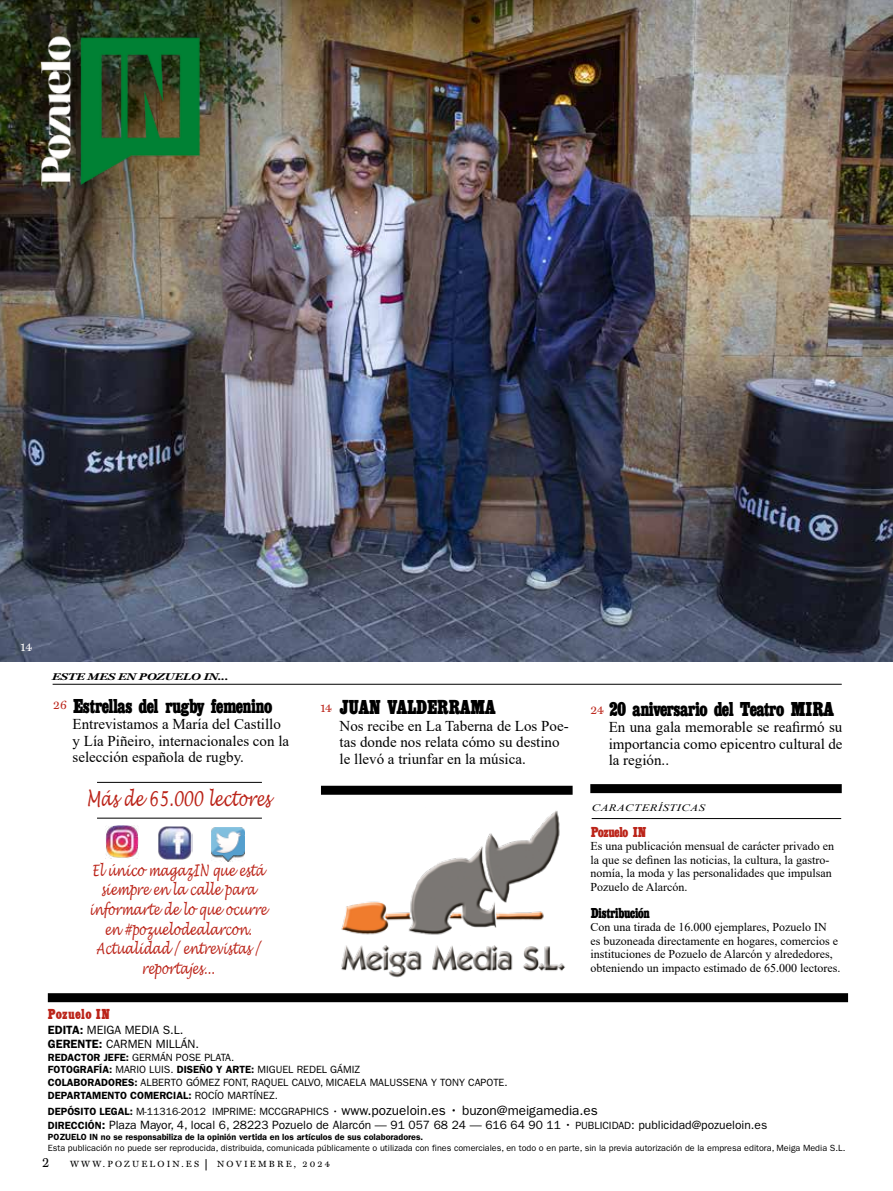
<style>
.page{position:relative;width:893px;height:1191px;background:#fff}
.page>*{position:absolute;margin:0;border:0;box-sizing:border-box;transform-origin:0 0}
.t1{font:700 21px "Egyptienne MN Condensed";letter-spacing:-.06em;color:#000}
.t2{font:italic 20.4px "Lucida Handwriting";color:#bb2419;scale:.72 1}
.t3{font:italic 15.6px/19.5px "Lucida Handwriting";color:#bb2419;text-align:center;scale:.72 1}
.t4{font:15px/16.5px "Times New Roman";color:#000}
.t5{font:700 15px "Egyptienne MN Condensed";letter-spacing:-.06em;color:#000}
.t6{font:15px "Egyptienne Becker D Bold Cond";letter-spacing:.02em;color:#bb2419}
.t7{font:700 15px "Egyptienne MN Condensed";letter-spacing:-.06em;color:#bb2419}
.t8{font:14.55px "Miller Text SC";color:#000;scale:.88 1}
.t9{font:13.5px "ITC Franklin Gothic Std";color:#000}
.t10{font:12px/13.5px "Times New Roman";color:#000}
.t11{font:12px/14.4px "ITC Franklin Gothic Std";color:#000}
.t12{font:12px "Miller Text";color:#bb2419}
.t13{font:12px "Miller Text";color:#fffefd}
.t14{font:10.5px/12.6px "ITC Franklin Gothic Std";color:#000}
.t15{font:italic 700 9.9px "Miller Text";color:#000;scale:1.29 1}
.t16{font:italic 9.9px "Times New Roman";letter-spacing:.035em;color:#000;scale:1.29 1}
.t17{font:9px "ITC Franklin Gothic Std";color:#000}
.t18{font:600 9px "ITC Franklin Gothic Std";color:#000}
.t19{font:9px "Miller Text SC";letter-spacing:.24em;color:#000}
.s1{font-weight:600}
.s2{font-weight:600;font-size:10.5px}
.s3{font-size:10.5px}
</style>
<div class="page">
<img style="left:0;top:0;width:893px;height:662px">
<div style="left:48px;top:993px;width:800px;height:9px;background:#000"></div>
<div style="left:590px;top:784px;width:252px;height:9px;background:#000"></div>
<hr style="left:592px;top:818px;width:249px;height:1px;background:#000">
<hr style="left:53px;top:684px;width:789px;height:1px;background:#000">
<img style="left:319px;top:811px;width:259px;height:183px">
<div style="left:321px;top:785px;width:252px;height:9px;background:#000"></div>
<hr style="left:97px;top:817px;width:165px;height:1px;background:#000">
<img style="left:105px;top:825px;width:33px;height:33px">
<img style="left:158px;top:826px;width:35px;height:34px">
<img style="left:212px;top:828px;width:32px;height:33px">
<hr style="left:97px;top:782px;width:165px;height:1px;background:#000">
<img style="left:29px;top:36px;width:184px;height:158px">
<p class="t13" style="left:21px;top:640px;width:13px">14</p>
<p class="t15" style="left:52px;top:670px;width:138px">ESTE MES EN POZUELO IN...</p>
<h1 class="t1" style="left:73px;top:695px;width:201px">Estrellas del rugby femenino</h1>
<p class="t4" style="left:73px;top:715px;width:218px">Entrevistamos a María del Castillo y Lía Piñeiro, internacionales con la selección española de rugby.</p>
<p class="t12" style="left:53px;top:698px;width:15px">26</p>
<h2 class="t2" style="left:86px;top:787px;width:257px">Más de 65.000 lectores</h2>
<h3 class="t3" style="left:89px;top:861px;width:248px">El único magazIN que está siempre en la calle para informarte de lo que ocurre en #pozuelodealarcon.<br>Actualidad / entrevistas / reportajes...</h3>
<h1 class="t1" style="left:340px;top:697px;width:158px">JUAN VALDERRAMA</h1>
<p class="t4" style="left:340px;top:717px;width:231px">Nos recibe en La Taberna de Los Poe&shy;tas donde nos relata cómo su destino le llevó a triunfar en la música.</p>
<h1 class="t1" style="left:609px;top:698px;width:227px">20 aniversario del Teatro MIRA</h1>
<p class="t4" style="left:609px;top:718px;width:235px;text-align:justify">En una gala memorable se reafirmó su importancia como epicentro cultural de la región..</p>
<p class="t12" style="left:320px;top:700px;width:13px">14</p>
<p class="t12" style="left:590px;top:702px;width:15px">24</p>
<p class="t16" style="left:592px;top:801px;width:89px">CARACTERÍSTICAS</p>
<p class="t7" style="left:591px;top:824px;width:58px">Pozuelo IN</p>
<p class="t10" style="left:591px;top:839px;width:245px">Es una publicación mensual de carácter privado en la que se definen las noticias, la cultura, la gastro&shy;nomía, la moda y las personalidades que impulsan Pozuelo de Alarcón.</p>
<p class="t5" style="left:591px;top:905px;width:61px">Distribución</p>
<p class="t10" style="left:591px;top:920px;width:251px">Con una tirada de 16.000 ejemplares, Pozuelo IN<br>es buzoneada directamente en hogares, comercios e instituciones de Pozuelo de Alarcón y alrededores, obteniendo un impacto estimado de 65.000 lectores.</p>
<p class="t6" style="left:48px;top:1006px;width:63px">Pozuelo IN</p>
<p class="t11" style="left:48px;top:1022px;width:153px"><span class="s1">EDITA:</span> MEIGA MEDIA S.L.<br><span class="s1">GERENTE:</span> CARMEN MILLÁN.</p>
<p class="t14" style="left:48px;top:1051px;width:461px"><span class="s1">REDACTOR JEFE:</span> GERMÁN POSE PLATA.<br><span class="s1">FOTOGRAFÍA:</span> MARIO LUIS. <span class="s1">DISEÑO Y ARTE:</span> MIGUEL REDEL GÁMIZ<br><span class="s1">COLABORADORES:</span> ALBERTO GÓMEZ FONT, RAQUEL CALVO, MICAELA MALUSSENA Y TONY CAPOTE.<br><span class="s1">DEPARTAMENTO COMERCIAL:</span> ROCÍO MARTÍNEZ.</p>
<p class="t9" style="left:48px;top:1102px;width:552px"><span class="s2">DEPÓSITO LEGAL:</span> <span class="s3">M-11316-2012 IMPRIME: MCCGRAPHICS •</span> www.pozueloin.es • buzon@meigamedia.es</p>
<p class="t11" style="left:48px;top:1118px;width:721px"><span class="s2">DIRECCIÓN</span><span class="s1">:</span> Plaza Mayor, 4, local 6, 28223 Pozuelo de Alarcón — 91 057 68 24 — 616 64 90 11 • <span class="s3">PUBLICIDAD</span>: publicidad@pozueloin.es</p>
<p class="t18" style="left:48px;top:1131px;width:377px">POZUELO IN no se responsabiliza de la opinión vertida en los artículos de sus colaboradores.</p>
<p class="t17" style="left:48px;top:1142px;width:799px">Esta publicación no puede ser reproducida, distribuida, comunicada públicamente o utilizada con fines comerciales, en todo o en parte, sin la previa autorización de la empresa editora, Meiga Media S.L.</p>
<p class="t8" style="left:42px;top:1153px;width:10px">2</p>
<p class="t19" style="left:70px;top:1158px;width:131px">WWW.POZUELOIN.ES</p>
<p class="t19" style="left:217px;top:1158px;width:114px">NOVIEMBRE, 2024</p>
</div>
